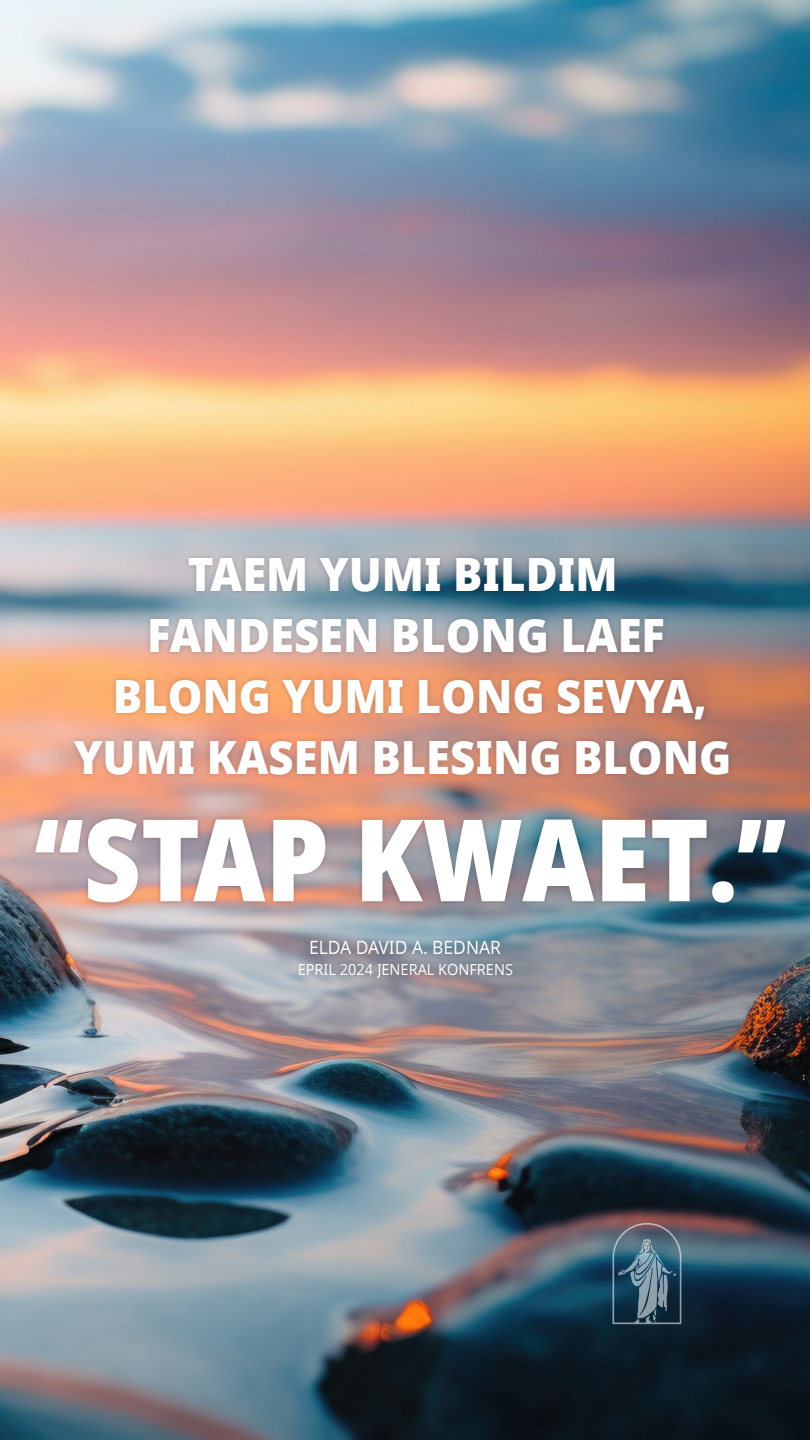
<style>
.page{position:relative;width:810px;height:1440px;background:#fff}
.page>*{position:absolute;margin:0;border:0;box-sizing:border-box;transform-origin:0 0}
.artcl7_p1_figure_image_aside_quote_first{font:800 114px "Dots Solid Condlds Lat";color:#fff;scale:.95 1}
.artcl7_p1_figure_image_aside_quote_first-2{font:800 45.9px/60.8px "Dots Solidlds Lat";color:#fff;text-align:center;scale:.95 1}
.artcl7_p1_figure_image_aside_quote_citat{font:18.38px "Dots Solidlds Lat";color:#fff;scale:.95 1}
.small_para_white{font:15.3px "Dots Solidlds Lat";color:#fff;scale:.95 1}
</style>
<div class="page">
<img style="left:0;top:0;width:810px;height:1440px">
<div style="left:30px;top:553px;width:761px;height:431px;background:#000;opacity:.2"></div>
<svg style="left:612px;top:1223px;width:69px;height:101px;background:#4a6576"></svg>
<p class="artcl7_p1_figure_image_aside_quote_first-2" style="left:74px;top:545px;width:694px">TAEM YUMI BILDIM<br>FANDESEN BLONG LAEF<br>BLONG YUMI LONG SEVYA,<br>YUMI KASEM BLESING BLONG</p>
<p class="artcl7_p1_figure_image_aside_quote_first" style="left:35px;top:773px;width:792px">“STAP KWAET.”</p>
<p class="artcl7_p1_figure_image_aside_quote_citat" style="left:309px;top:934px;width:204px">ELDA DAVID A. BEDNAR</p>
<p class="small_para_white" style="left:298px;top:958px;width:228px">EPRIL 2024 JENERAL KONFRENS</p>
</div>
